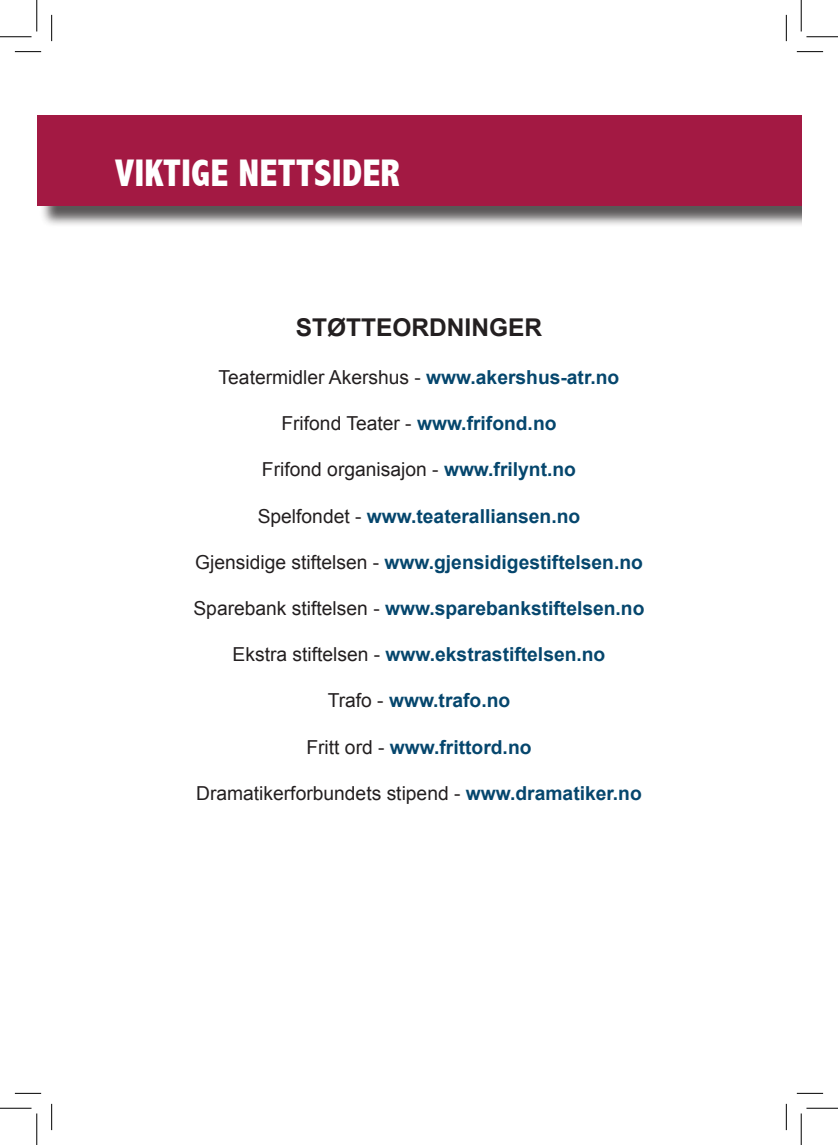
<style>
.page{position:relative;width:838px;height:1145px;background:#fff}
.page>*{position:absolute;margin:0;border:0;box-sizing:border-box;transform-origin:0 0}
.t1{font:800 condensed 38.5px "Abadi";color:#fff}
.t2{font:700 24.5px "Arial";color:#231f20}
.t3{font:700 19.25px "Arial";color:#05466d}
.t4{font:19.25px "Arial";color:#231f20}
.s1{font-weight:700;color:#05466d}
.s2{font-weight:400;color:#231f20}
</style>
<div class="page">
<div style="left:39px;top:118px;width:762px;height:109px;background:#231f20;opacity:.75"></div>
<div style="left:37px;top:115px;width:764px;height:91px;background:#a31943"></div>
<svg style="left:15px;top:51px;width:26px;height:1px"></svg>
<svg style="left:796px;top:51px;width:27px;height:1px"></svg>
<svg style="left:15px;top:1093px;width:26px;height:1px"></svg>
<svg style="left:796px;top:1093px;width:27px;height:1px"></svg>
<svg style="left:51px;top:15px;width:1px;height:26px"></svg>
<svg style="left:51px;top:1104px;width:1px;height:26px"></svg>
<svg style="left:786px;top:15px;width:1px;height:26px"></svg>
<svg style="left:786px;top:1104px;width:1px;height:26px"></svg>
<hr style="left:0;top:36px;width:32px;height:1px;background:#000">
<hr style="left:806px;top:36px;width:31px;height:1px;background:#000">
<hr style="left:0;top:1108px;width:32px;height:1px;background:#000">
<hr style="left:806px;top:1108px;width:31px;height:1px;background:#000">
<hr style="left:36px;top:0;width:1px;height:31px;background:#000">
<hr style="left:36px;top:1113px;width:1px;height:32px;background:#000">
<hr style="left:800px;top:0;width:1px;height:31px;background:#000">
<hr style="left:800px;top:1113px;width:1px;height:32px;background:#000">
<p class="t1" style="left:115px;top:151px;width:286px">VIKTIGE NETTSIDER</p>
<p class="t2" style="left:296px;top:311px;width:248px">STØTTEORDNINGER</p>
<p class="t4" style="left:218px;top:365px;width:402px">Teatermidler Akershus - <span class="s1">www.akershus-atr.no</span></p>
<p class="t4" style="left:281px;top:411px;width:276px">Frifond Teater - <span class="s1">www.frifond.no</span></p>
<p class="t4" style="left:262px;top:457px;width:315px">Frifond organisajon - <span class="s1">www.frilynt.no</span></p>
<p class="t3" style="left:258px;top:503px;width:324px"><span class="s2">Spelfondet -</span> www.teateralliansen.no</p>
<p class="t3" style="left:195px;top:549px;width:449px"><span class="s2">Gjensidige stiftelsen -</span> www.gjensidigestiftelsen.no</p>
<p class="t3" style="left:193px;top:596px;width:452px"><span class="s2">Sparebank stiftelsen -</span> www.sparebankstiftelsen.no</p>
<p class="t3" style="left:232px;top:642px;width:374px"><span class="s2">Ekstra stiftelsen -</span> www.ekstrastiftelsen.no</p>
<p class="t3" style="left:327px;top:688px;width:184px"><span class="s2">Trafo -</span> www.trafo.no</p>
<p class="t3" style="left:306px;top:734px;width:226px"><span class="s2">Fritt ord -</span> www.frittord.no</p>
<p class="t4" style="left:196px;top:780px;width:447px">Dramatikerforbundets stipend - <span class="s1">www.dramatiker.no</span></p>
</div>
